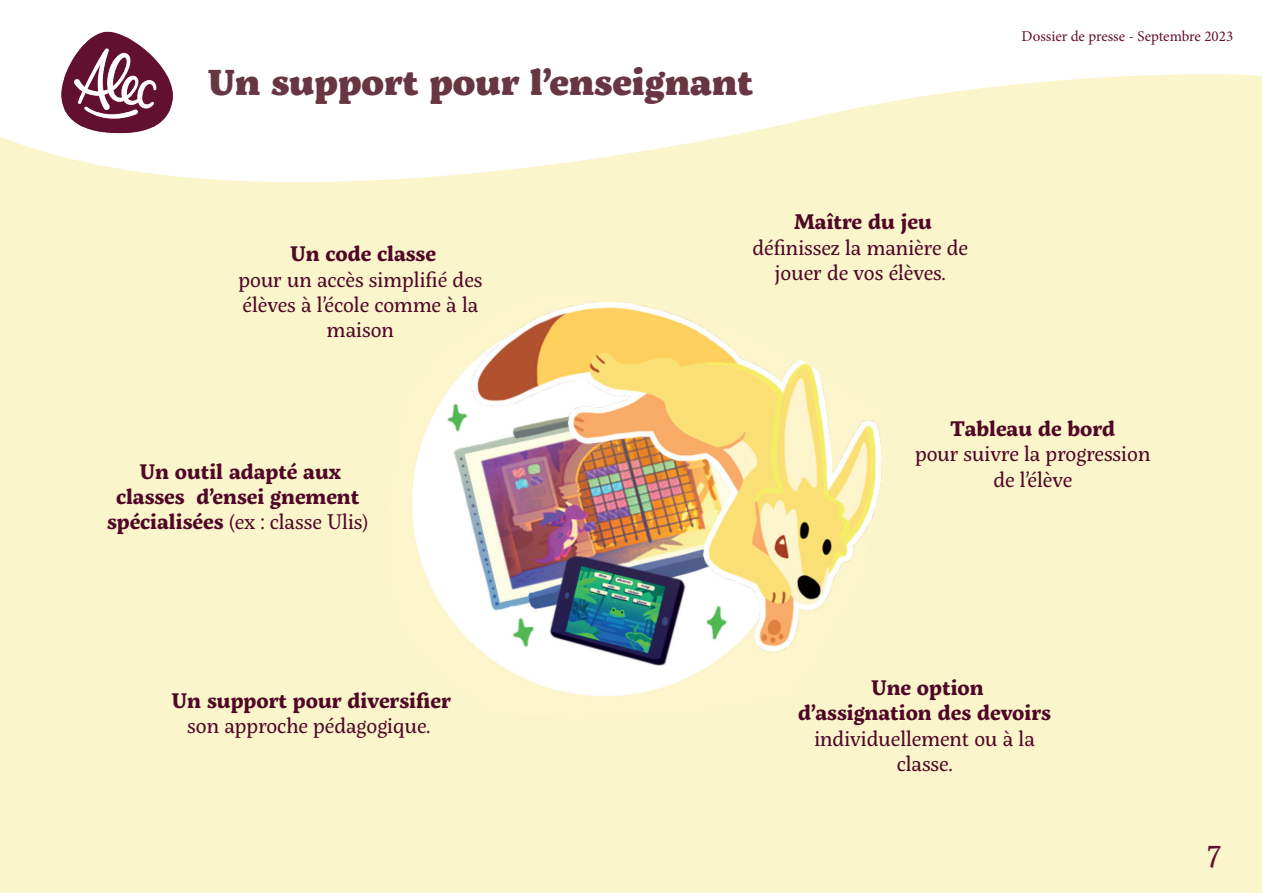
<style>
.page{position:relative;width:1263px;height:893px;background:#fff}
.page>*{position:absolute;margin:0;border:0;box-sizing:border-box;transform-origin:0 0}
.t1{font:900 36px "Servus Slab";color:#683640}
.t2{font:31.5px "Servus Slab";color:#630f30}
.t3{font:21px/25.2px "Servus Slab";color:#500726;text-align:center}
.t4{font:700 21px/25.2px "Servus Slab";color:#500726;text-align:center}
.t5{font:15px "Minion Pro";color:#630f30}
.s1{font-weight:400}
</style>
<div class="page">
<div style="left:0;top:0;width:1262px;height:893px;background:#fbf5cc"></div>
<svg style="left:0;top:0;width:1262px;height:182px;fill:#fff"></svg>
<img style="left:34px;top:0;width:166px;height:148px">
<img style="left:412px;top:302px;width:470px;height:394px">
<h1 class="t1" style="left:208px;top:55px;width:546px">Un support pour l’enseignant</h1>
<p class="t4" style="left:290px;top:241px;width:147px">Un code classe</p>
<p class="t3" style="left:239px;top:266px;width:245px">pour un accès simplifié des élèves à l’école comme à la maison</p>
<p class="t4" style="left:794px;top:209px;width:139px">Maître du jeu</p>
<p class="t3" style="left:752px;top:235px;width:217px">définissez la manière de jouer de vos élèves.</p>
<p class="t5" style="left:1022px;top:26px;width:213px">Dossier de presse - Septembre 2023</p>
<p class="t4" style="left:107px;top:458px;width:263px">Un outil adapté aux classes d’ensei gnement spécialisées <span class="s1">(ex : classe Ulis)</span></p>
<p class="t4" style="left:172px;top:687px;width:280px">Un support pour diversifier</p>
<p class="t3" style="left:187px;top:713px;width:245px">son approche pédagogique.</p>
<p class="t4" style="left:950px;top:416px;width:166px">Tableau de bord</p>
<p class="t3" style="left:915px;top:441px;width:237px">pour suivre la progression de l’élève</p>
<p class="t4" style="left:798px;top:674px;width:255px">Une option<br>d’assignation des devoirs</p>
<p class="t3" style="left:814px;top:725px;width:222px">individuellement ou à la classe.</p>
<h2 class="t2" style="left:1207px;top:830px;width:15px">7</h2>
</div>
